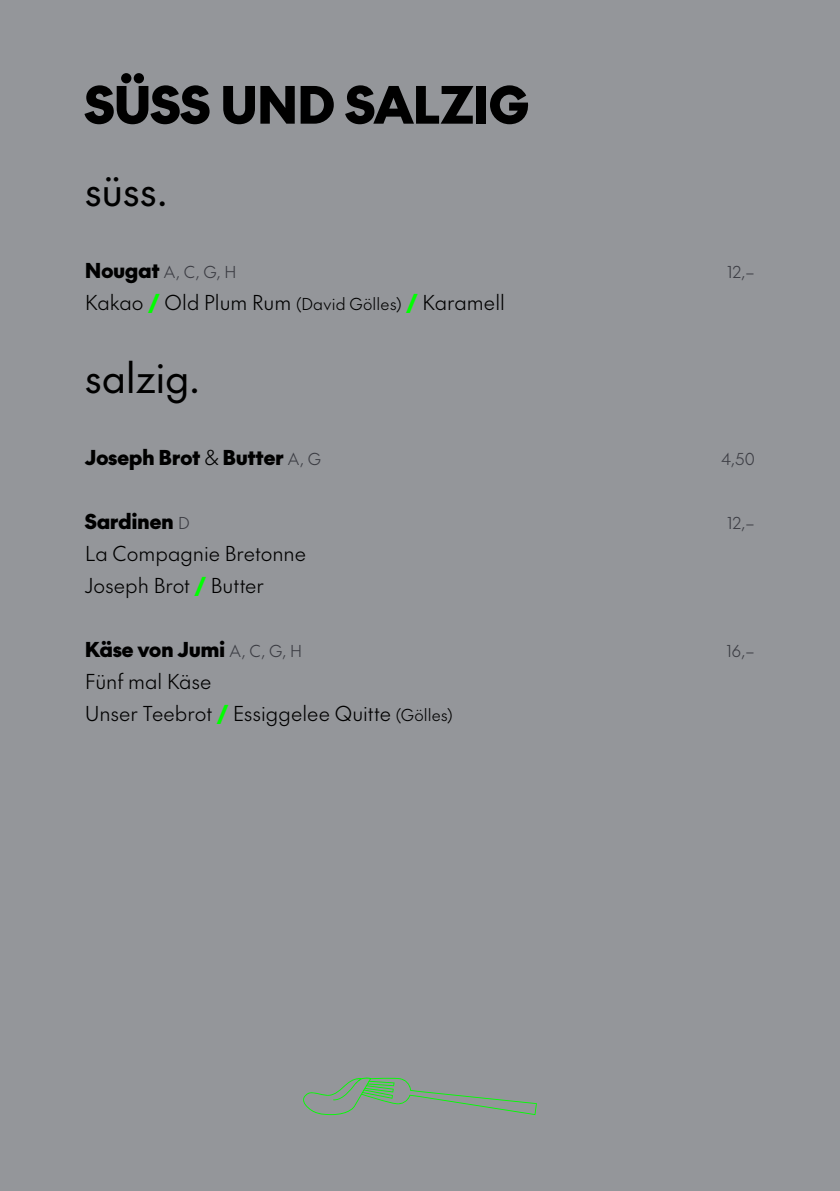
<style>
.page{position:relative;width:840px;height:1191px;background:#fff}
.page>*{position:absolute;margin:0;border:0;box-sizing:border-box;transform-origin:0 0}
.t1{font:900 50px "The Future";color:#000}
.t2{font:40px "The Future";letter-spacing:-.005em;color:#000}
.t3{font:300 20px "The Future";color:#000}
.t4{font:900 20px "The Future";letter-spacing:.01em;color:#000}
.t5{font:300 16px "The Future";letter-spacing:.015em;color:#3b3c43}
.s1{font-weight:900;font-size:20px;color:#000}
.s2{font-weight:900;color:#0f0}
.s3{font-size:16px}
.s4{font-weight:300}
.s5{font-weight:300;font-size:16px;color:#3b3c43}
</style>
<div class="page">
<div style="left:0;top:0;width:839px;height:1191px;background:#94969a"></div>
<svg style="left:303px;top:1077px;width:233px;height:38px"></svg>
<p class="t1" style="left:85px;top:68px;width:445px">SÜSS UND SALZIG</p>
<p class="t2" style="left:85px;top:164px;width:84px">süss.</p>
<p class="t5" style="left:85px;top:261px;width:153px"><span class="s1">Nougat</span> A, C, G, H</p>
<p class="t5" style="left:726px;top:261px;width:29px">12,–</p>
<p class="t3" style="left:85px;top:289px;width:421px">Kakao <span class="s2">/</span> Old Plum Rum <span class="s3">(David Gölles)</span> <span class="s2">/</span> Karamell</p>
<p class="t2" style="left:85px;top:350px;width:117px">salzig.</p>
<p class="t4" style="left:85px;top:442px;width:237px">Joseph Brot <span class="s4">&amp;</span> Butter <span class="s5">A, G</span></p>
<p class="t5" style="left:721px;top:448px;width:35px">4,50</p>
<p class="t4" style="left:85px;top:506px;width:106px">Sardinen <span class="s5">D</span></p>
<p class="t5" style="left:726px;top:512px;width:29px">12,–</p>
<p class="t3" style="left:85px;top:539px;width:222px">La Compagnie Bretonne</p>
<p class="t3" style="left:85px;top:571px;width:180px">Joseph Brot <span class="s2">/</span> Butter</p>
<p class="t4" style="left:85px;top:634px;width:218px">Käse von Jumi <span class="s5">A, C, G, H</span></p>
<p class="t5" style="left:726px;top:640px;width:30px">16,–</p>
<p class="t3" style="left:85px;top:667px;width:128px">Fünf mal Käse</p>
<p class="t3" style="left:85px;top:699px;width:369px">Unser Teebrot <span class="s2">/</span> Essiggelee Quitte <span class="s3">(Gölles)</span></p>
</div>
